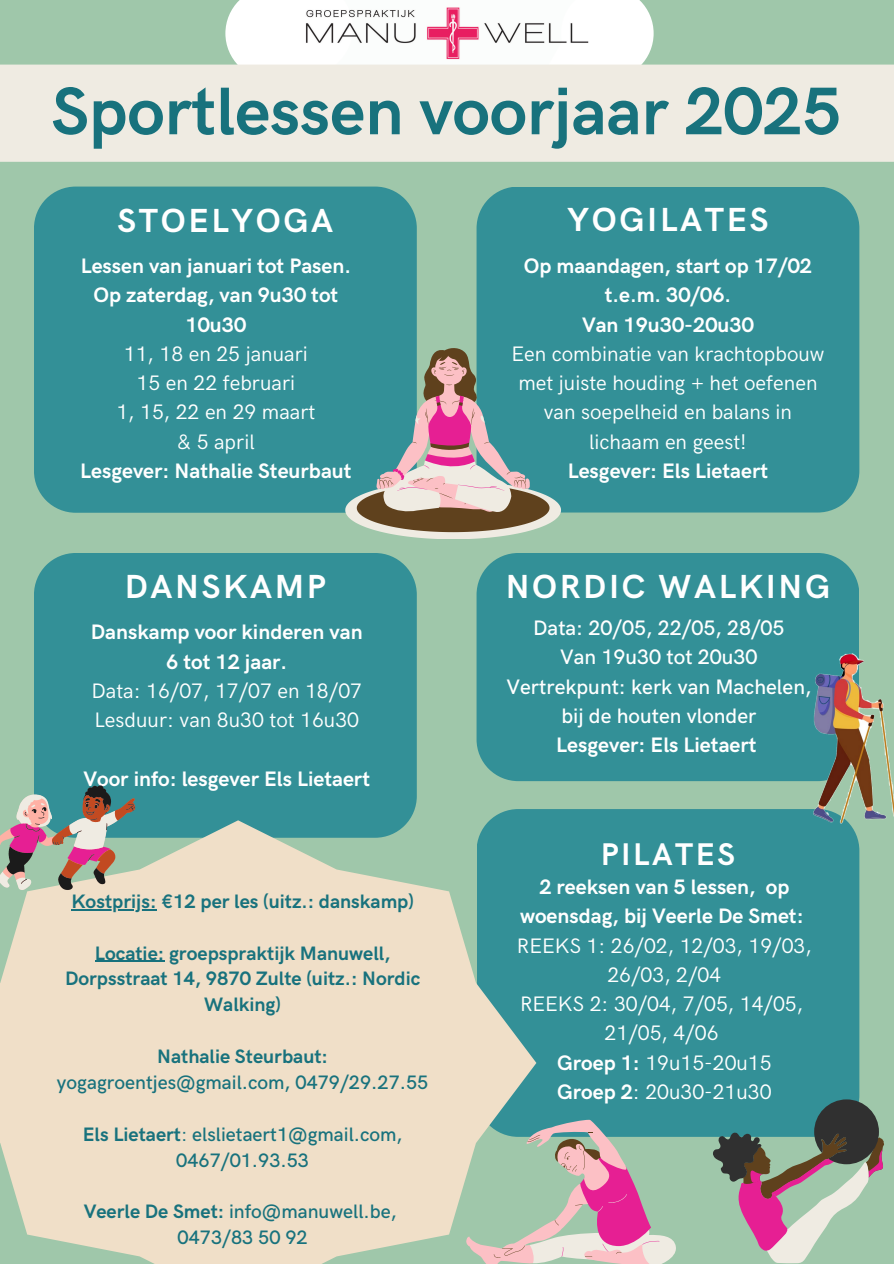
<style>
.page{position:relative;width:894px;height:1264px;background:#fff}
.page>*{position:absolute;margin:0;border:0;box-sizing:border-box;transform-origin:0 0}
.t1{font:700 67.5px "HK Grotesk";color:#18727d}
.t2{font:700 33.45px "HK Grotesk";letter-spacing:.08em;color:#fff}
.t3{font:700 31.5px "HK Grotesk";letter-spacing:.08em;color:#fff}
.t4{font:21px/29.2px "HK Grotesk";color:#fff;text-align:center}
.t5{font:700 21px/29.2px "HK Grotesk";color:#fff;text-align:center}
.t6{font:500 21px/29.2px "HK Grotesk";color:#fff;text-align:center}
.t7{font:500 19.5px/25.8px "HK Grotesk";color:#18727d;text-align:center}
.t8{font:700 19.5px/25.8px "HK Grotesk";color:#18727d;text-align:center}
.s1{font-weight:700}
.s2{font-weight:400}
</style>
<div class="page">
<div style="left:0;top:0;width:893px;height:1263px;background:#9fc7aa"></div>
<div style="left:476px;top:187px;width:383px;height:325px;background:#339097"></div>
<div style="left:476px;top:553px;width:382px;height:228px;background:#339097"></div>
<div style="left:34px;top:553px;width:382px;height:267px;background:#339097"></div>
<div style="left:490px;top:809px;width:369px;height:327px;background:#339097"></div>
<div style="left:34px;top:186px;width:382px;height:326px;background:#339097"></div>
<svg style="left:712px;top:1099px;width:171px;height:164px"></svg>
<svg style="left:345px;top:347px;width:216px;height:192px;background:#7c9696"></svg>
<svg style="left:0;top:820px;width:536px;height:443px;background:#d9d6c1"></svg>
<svg style="left:465px;top:1118px;width:212px;height:145px"></svg>
<svg style="left:0;top:785px;width:135px;height:105px"></svg>
<img style="left:813px;top:654px;width:80px;height:170px">
<svg style="left:588px;top:0;width:65px;height:65px;background:#f9fbfa"></svg>
<svg style="left:225px;top:0;width:80px;height:65px;background:#f9fbfa"></svg>
<img style="left:305px;top:0;width:283px;height:65px">
<div style="left:0;top:65px;width:893px;height:97px;background:#efebe2"></div>
<hr style="left:71px;top:909px;width:85px;height:1px;background:#18727d">
<hr style="left:95px;top:960px;width:69px;height:1px;background:#18727d">
<p class="t1" style="left:51px;top:73px;width:791px">Sportlessen voorjaar 2025</p>
<h2 class="t2" style="left:117px;top:202px;width:217px">STOELYOGA</h2>
<h2 class="t5" style="left:81px;top:252px;width:272px">Lessen van januari tot Pasen.<br>Op zaterdag, van 9u30 tot<br>10u30</h2>
<h3 class="t4" style="left:124px;top:340px;width:185px">11, 18 en 25 januari</h3>
<p class="t4" style="left:136px;top:369px;width:160px">15 en 22 februari</p>
<p class="t4" style="left:116px;top:398px;width:200px">1, 15, 22 en 29 maart</p>
<h3 class="t4" style="left:177px;top:427px;width:79px">&amp; 5 april</h3>
<h3 class="t5" style="left:80px;top:457px;width:273px">Lesgever: Nathalie Steurbaut</h3>
<h3 class="t2" style="left:125px;top:567px;width:202px">DANSKAMP</h3>
<h1 class="t5" style="left:91px;top:618px;width:273px">Danskamp voor kinderen van<br>6 tot 12 jaar.</h1>
<h2 class="t4" style="left:91px;top:677px;width:272px">Data: 16/07, 17/07 en 18/07</h2>
<h2 class="t4" style="left:94px;top:706px;width:266px">Lesduur: van 8u30 tot 16u30</h2>
<p class="t5" style="left:83px;top:764px;width:288px">Voor info: lesgever Els Lietaert</p>
<h3 class="t8" style="left:71px;top:889px;width:344px">Kostprijs: €12 per les (uitz.: danskamp)</h3>
<p class="t8" style="left:65px;top:940px;width:357px">Locatie: groepspraktijk Manuwell,<br>Dorpsstraat 14, 9870 Zulte (uitz.: Nordic<br>Walking)</p>
<h3 class="t7" style="left:57px;top:1044px;width:373px"><span class="s1">Nathalie Steurbaut: </span>yogagroentjes@gmail.com, 0479/29.27.55</h3>
<h2 class="t7" style="left:83px;top:1121px;width:321px"><span class="s1">Els Lietaert</span><span class="s2">:</span> elslietaert1@gmail.com,<br>0467/01.93.53</h2>
<p class="t7" style="left:84px;top:1199px;width:314px"><span class="s1">Veerle De Smet:</span> info@manuwell.be,<br>0473/83 50 92</p>
<p class="t2" style="left:567px;top:201px;width:202px">YOGILATES</p>
<p class="t5" style="left:523px;top:252px;width:290px">Op maandagen, start op 17/02 t.e.m. 30/06.</p>
<p class="t5" style="left:582px;top:310px;width:173px">Van 19u30-20u30</p>
<p class="t4" style="left:511px;top:340px;width:314px">Een combinatie van krachtopbouw met juiste houding + het oefenen van soepelheid en balans in lichaam en geest!</p>
<p class="t5" style="left:567px;top:457px;width:202px">Lesgever: Els Lietaert</p>
<p class="t2" style="left:505px;top:567px;width:326px">NORDIC WALKING</p>
<p class="t6" style="left:506px;top:614px;width:306px">Data: 20/05, 22/05, 28/05<br>Van 19u30 tot 20u30<br>Vertrekpunt: kerk van Machelen, bij de houten vlonder<br><span class="s1">Lesgever: Els Lietaert</span></p>
<p class="t3" style="left:600px;top:836px;width:136px">PILATES</p>
<p class="t5" style="left:520px;top:873px;width:285px">2 reeksen van 5 lessen, op woensdag, bij Veerle De Smet:</p>
<p class="t4" style="left:516px;top:931px;width:296px">REEKS 1: 26/02, 12/03, 19/03,<br>26/03, 2/04</p>
<p class="t4" style="left:520px;top:990px;width:284px">REEKS 2: 30/04, 7/05, 14/05,</p>
<p class="t4" style="left:604px;top:1019px;width:115px">21/05, 4/06</p>
<p class="t4" style="left:557px;top:1048px;width:216px"><span class="s1">Groep 1:</span> 19u15-20u15</p>
<p class="t4" style="left:557px;top:1077px;width:216px"><span class="s1">Groep 2</span>: 20u30-21u30</p>
</div>
